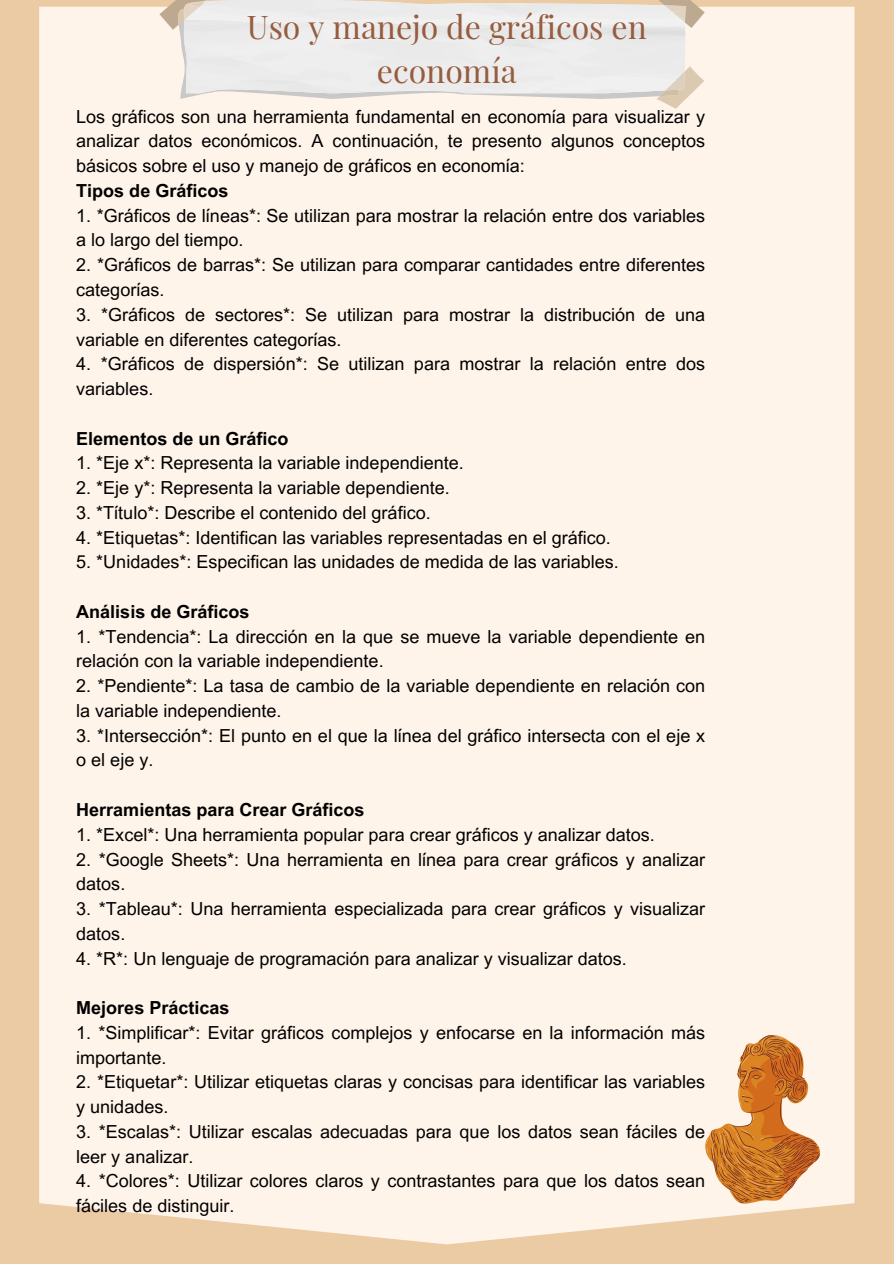
<style>
.page{position:relative;width:894px;height:1264px;background:#fff}
.page>*{position:absolute;margin:0;border:0;box-sizing:border-box;transform-origin:0 0}
.t1{font:31.95px/44.5px "Playfair Display";color:#965c3f;text-align:center}
.t2{font:18px/24.8px "Arial MT Pro";color:#000}
.t3{font:700 18px "Arial MT Pro";color:#000}
</style>
<div class="page">
<div style="left:0;top:0;width:893px;height:1263px;background:#ebcba4"></div>
<div style="left:39px;top:7px;width:815px;height:1237px;background:#fff4e9"></div>
<svg style="left:705px;top:1034px;width:114px;height:169px;background:#dda574"></svg>
<svg style="left:159px;top:0;width:545px;height:109px;background:#ece9e6"></svg>
<p class="t1" style="left:247px;top:3px;width:401px">Uso y manejo de gráficos en economía</p>
<p class="t2" style="left:76px;top:106px;width:630px;text-align:justify">Los gráficos son una herramienta fundamental en economía para visualizar y analizar datos económicos. A continuación, te presento algunos conceptos básicos sobre el uso y manejo de gráficos en economía:</p>
<h1 class="t3" style="left:76px;top:184px;width:154px">Tipos de Gráficos</h1>
<p class="t2" style="left:76px;top:205px;width:630px">1. *Gráficos de líneas*: Se utilizan para mostrar la relación entre dos variables a lo largo del tiempo.</p>
<p class="t2" style="left:76px;top:255px;width:630px">2. *Gráficos de barras*: Se utilizan para comparar cantidades entre diferentes categorías.</p>
<p class="t2" style="left:76px;top:304px;width:630px">3. *Gráficos de sectores*: Se utilizan para mostrar la distribución de una variable en diferentes categorías.</p>
<p class="t2" style="left:76px;top:354px;width:630px">4. *Gráficos de dispersión*: Se utilizan para mostrar la relación entre dos variables.</p>
<p class="t3" style="left:76px;top:431px;width:214px">Elementos de un Gráfico</p>
<p class="t2" style="left:76px;top:453px;width:389px">1. *Eje x*: Representa la variable independiente.</p>
<p class="t2" style="left:76px;top:477px;width:375px">2. *Eje y*: Representa la variable dependiente.</p>
<p class="t2" style="left:76px;top:502px;width:356px">3. *Título*: Describe el contenido del gráfico.</p>
<p class="t2" style="left:76px;top:527px;width:536px">4. *Etiquetas*: Identifican las variables representadas en el gráfico.</p>
<p class="t2" style="left:76px;top:552px;width:544px">5. *Unidades*: Especifican las unidades de medida de las variables.</p>
<p class="t3" style="left:76px;top:605px;width:175px">Análisis de Gráficos</p>
<p class="t2" style="left:76px;top:626px;width:630px">1. *Tendencia*: La dirección en la que se mueve la variable dependiente en relación con la variable independiente.</p>
<p class="t2" style="left:76px;top:675px;width:630px">2. *Pendiente*: La tasa de cambio de la variable dependiente en relación con la variable independiente.</p>
<p class="t2" style="left:76px;top:725px;width:630px">3. *Intersección*: El punto en el que la línea del gráfico intersecta con el eje x o el eje y.</p>
<p class="t3" style="left:76px;top:803px;width:290px">Herramientas para Crear Gráficos</p>
<p class="t2" style="left:76px;top:824px;width:580px">1. *Excel*: Una herramienta popular para crear gráficos y analizar datos.</p>
<p class="t2" style="left:76px;top:849px;width:630px">2. *Google Sheets*: Una herramienta en línea para crear gráficos y analizar datos.</p>
<p class="t2" style="left:76px;top:898px;width:630px">3. *Tableau*: Una herramienta especializada para crear gráficos y visualizar datos.</p>
<p class="t2" style="left:76px;top:948px;width:552px">4. *R*: Un lenguaje de programación para analizar y visualizar datos.</p>
<p class="t3" style="left:76px;top:1001px;width:155px">Mejores Prácticas</p>
<p class="t2" style="left:76px;top:1022px;width:630px">1. *Simplificar*: Evitar gráficos complejos y enfocarse en la información más importante.</p>
<p class="t2" style="left:76px;top:1071px;width:630px">2. *Etiquetar*: Utilizar etiquetas claras y concisas para identificar las variables y unidades.</p>
<p class="t2" style="left:76px;top:1121px;width:630px">3. *Escalas*: Utilizar escalas adecuadas para que los datos sean fáciles de leer y analizar.</p>
<p class="t2" style="left:76px;top:1170px;width:630px">4. *Colores*: Utilizar colores claros y contrastantes para que los datos sean fáciles de distinguir.</p>
</div>
